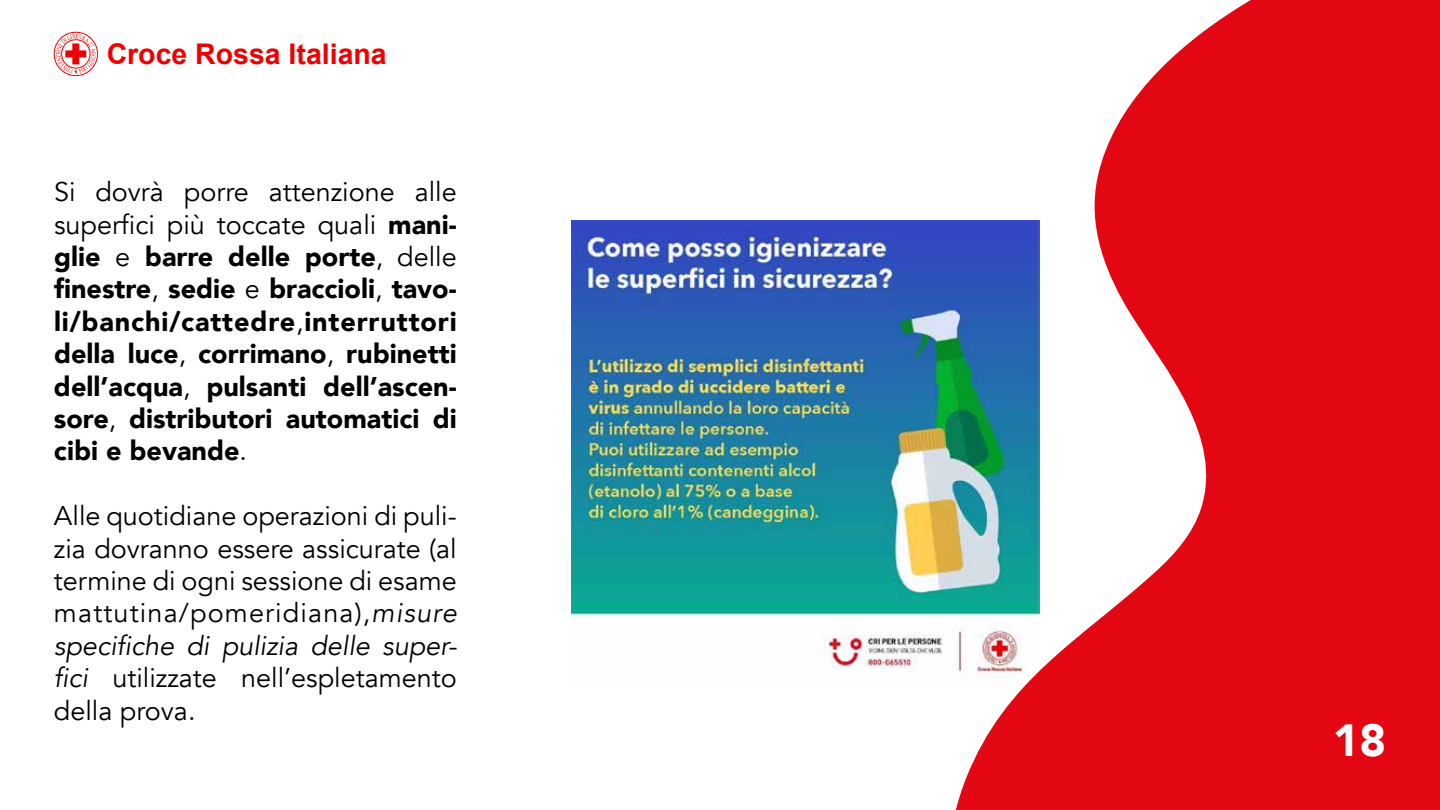
<style>
.page{position:relative;width:1440px;height:810px;background:#fff}
.page>*{position:absolute;margin:0;border:0;box-sizing:border-box;transform-origin:0 0}
.t1{font:900 45px "Avenir";color:#fff}
.t2{font:700 28.5px "Arial";color:#e00}
.t3{font:900 27px/32.4px "Avenir";color:#000;text-align:justify}
.t4{font:27px/32.4px "Avenir";color:#000;text-align:justify}
.s1{font-weight:400}
.s2{font-style:italic}
</style>
<div class="page">
<svg style="left:54px;top:32px;width:44px;height:44px"></svg>
<img style="left:572px;top:220px;width:354px;height:449px">
<svg style="left:926px;top:0;width:514px;height:810px;fill:#e30613"></svg>
<p class="t2" style="left:107px;top:35px;width:282px">Croce Rossa Italiana</p>
<p class="t3" style="left:54px;top:175px;width:404px"><span class="s1">Si dovrà porre attenzione alle superfici più toccate quali</span> mani&shy;glie <span class="s1">e</span> barre delle porte<span class="s1">, delle </span>finestre<span class="s1">,</span> sedie <span class="s1">e</span> braccioli<span class="s1">,</span> tavo&shy;li/banchi/cattedre<span class="s1">,</span>interruttori della luce<span class="s1">,</span> corrimano<span class="s1">,</span> rubinetti dell’acqua<span class="s1">,</span> pulsanti dell’ascen&shy;sore<span class="s1">,</span> distributori automatici di cibi e bevande<span class="s1">.</span></p>
<p class="t4" style="left:54px;top:500px;width:404px">Alle quotidiane operazioni di puli&shy;zia dovranno essere assicurate (al termine di ogni sessione di esame mattutina/pomeridiana),<span class="s2">misure specifiche di pulizia delle super&shy;fici</span> utilizzate nell’espletamento della prova.</p>
<h1 class="t1" style="left:1333px;top:702px;width:55px">18</h1>
</div>
